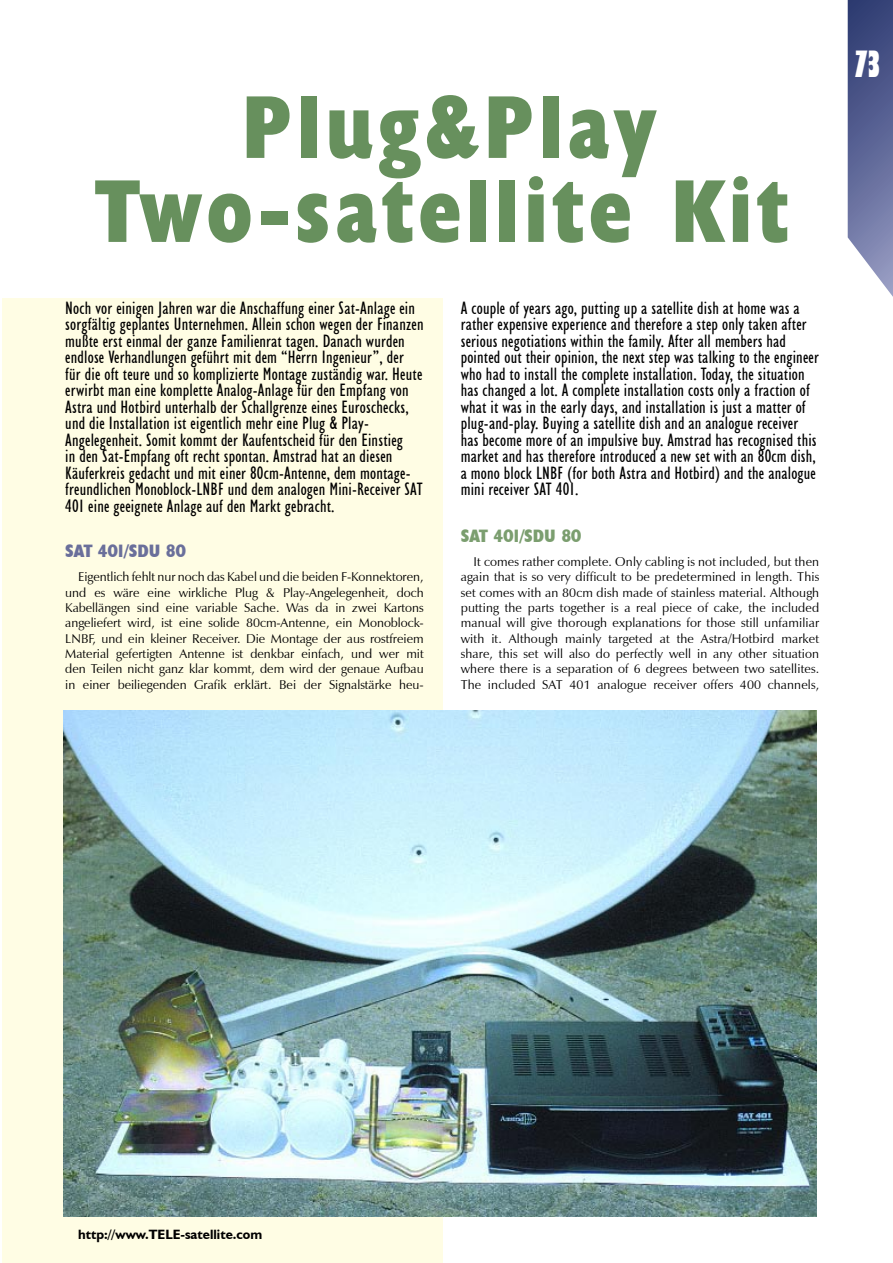
<style>
.page{position:relative;width:893px;height:1263px;background:#fff}
.page>*{position:absolute;margin:0;border:0;box-sizing:border-box;transform-origin:0 0}
.t1{font:700 condensed 90px/84px "Humanist 521 BT Xtra";letter-spacing:.05em;color:#67905d;text-align:center}
.t2{font:800 36px "Humanist 521 BT";color:#fff;scale:.5 1}
.t3{font:condensed 18px/16.5px "Humanist 521 BT";letter-spacing:.01em;color:#000}
.t4{font:700 condensed 18px "Humanist 521 BT Xtra";color:#7b9e6f}
.t5{font:700 condensed 18px "Humanist 521 BT Xtra";color:#6a6f9b}
.t6{font:700 13.5px "Humanist 521 BT";color:#000}
.t7{font:12.75px/15.3px "Zapf Humanist 601 BT";color:#000;text-align:justify}
</style>
<div class="page">
<div style="left:2px;top:299px;width:441px;height:964px;background:#fffde4"></div>
<svg style="left:848px;top:0;width:45px;height:297px;background:#6b739f"></svg>
<img style="left:64px;top:711px;width:752px;height:505px">
<h1 class="t1" style="left:96px;top:83px;width:694px">Plug&amp;Play<br>Two-satellite Kit</h1>
<p class="t3" style="left:65px;top:299px;width:360px">Noch vor einigen Jahren war die Anschaffung einer Sat-Anlage ein sorgfältig geplantes Unternehmen. Allein schon wegen der Finanzen mußte erst einmal der ganze Familienrat tagen. Danach wurden endlose Verhandlungen geführt mit dem “Herrn Ingenieur”, der für die oft teure und so komplizierte Montage zuständig war. Heute erwirbt man eine komplette Analog-Anlage für den Empfang von Astra und Hotbird unterhalb der Schallgrenze eines Euroschecks, und die Installation ist eigentlich mehr eine Plug &amp; Play-Angelegenheit. Somit kommt der Kaufentscheid für den Einstieg<br>in den Sat-Empfang oft recht spontan. Amstrad hat an diesen Käuferkreis gedacht und mit einer 80cm-Antenne, dem montage&shy;freundlichen Monoblock-LNBF und dem analogen Mini-Receiver SAT 401 eine geeignete Anlage auf den Markt gebracht.</p>
<p class="t5" style="left:65px;top:540px;width:122px">SAT 401/SDU 80</p>
<p class="t7" style="left:65px;top:569px;width:360px;text-indent:13px">Eigentlich fehlt nur noch das Kabel und die beiden F-Konnektoren, und es wäre eine wirkliche Plug &amp; Play-Angelegenheit, doch Kabellängen sind eine variable Sache. Was da in zwei Kartons angeliefert wird, ist eine solide 80cm-Antenne, ein Monoblock-LNBF, und ein kleiner Receiver. Die Montage der aus rostfreiem Material gefertigten Antenne ist denkbar einfach, und wer mit den Teilen nicht ganz klar kommt, dem wird der genaue Aufbau in einer beiliegenden Grafik erklärt. Bei der Signalstärke heu-</p>
<p class="t3" style="left:461px;top:299px;width:360px">A couple of years ago, putting up a satellite dish at home was a rather expensive experience and therefore a step only taken after serious negotiations within the family. After all members had pointed out their opinion, the next step was talking to the engineer who had to install the complete installation. Today, the situation has changed a lot. A complete installation costs only a fraction of what it was in the early days, and installation is just a matter of plug-and-play. Buying a satellite dish and an analogue receiver has become more of an impulsive buy. Amstrad has recognised this market and has therefore introduced a new set with an 80cm dish, a mono block LNBF (for both Astra and Hotbird) and the analogue mini receiver SAT 401.</p>
<p class="t4" style="left:461px;top:524px;width:122px">SAT 401/SDU 80</p>
<p class="t7" style="left:461px;top:554px;width:360px;text-indent:13px">It comes rather complete. Only cabling is not included, but then again that is so very difficult to be predetermined in length. This set comes with an 80cm dish made of stainless material. Although putting the parts together is a real piece of cake, the included manual will give thorough explanations for those still unfamiliar with it. Although mainly targeted at the Astra/Hotbird market share, this set will also do perfectly well in any other situation where there is a separation of 6 degrees between two satellites.<br>The included SAT 401 analogue receiver offers 400 channels,</p>
<h2 class="t2" style="left:854px;top:41px;width:54px">73</h2>
<p class="t6" style="left:78px;top:1226px;width:186px">http://www.TELE-satellite.com</p>
</div>
